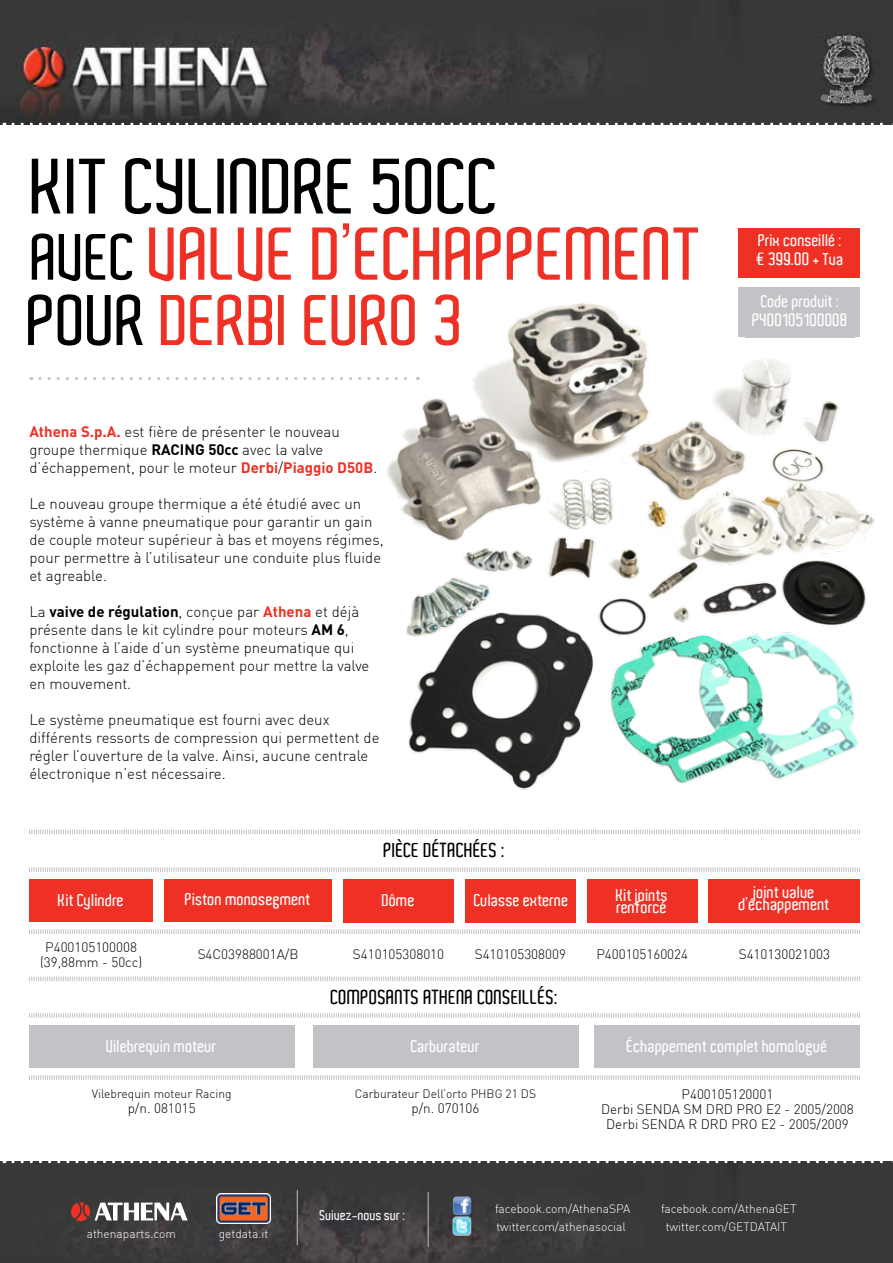
<style>
.page{position:relative;width:893px;height:1263px;background:#fff}
.page>*{position:absolute;margin:0;border:0;box-sizing:border-box;transform-origin:0 0}
.t1{font:600 75.6px "Aldo";letter-spacing:-.015em;color:#000}
.t2{font:600 72px "Aldo";letter-spacing:-.01em;color:#ee3124}
.t3{font:600 69px "Aldo";letter-spacing:-.01em;color:#ee3124}
.t4{font:600 19.5px "Aldo";color:#000}
.t5{font:600 17.4px "Aldo";color:#fff}
.t6{font:600 16.5px/12px "Aldo";color:#fff}
.t7{font:600 16.2px "Aldo";color:#fff}
.t8{font:300 15px/18px "DIN";color:#000}
.t9{font:300 13.5px/15px "DIN";color:#000;text-align:center}
.t10{font:600 13.5px "Aldo";color:#fff}
.t11{font:300 12px "DIN";color:#fff}
.t12{font:300 12px "DIN";color:#000}
.s1{font-size:63px;color:#000}
.s2{color:#000}
.s3{font-weight:700;color:#ee3124}
.s4{font-weight:700}
.s5{font-size:16.2px}
</style>
<div class="page">
<img style="left:0;top:0;width:893px;height:124px">
<img style="left:0;top:1161px;width:893px;height:102px">
<img style="left:386px;top:291px;width:489px;height:499px">
<svg style="left:40px;top:377px;width:378px;height:3px"></svg>
<svg style="left:13px;top:123px;width:880px;height:2px"></svg>
<svg style="left:13px;top:1161px;width:880px;height:2px"></svg>
<img style="left:216px;top:1194px;width:55px;height:30px">
<hr style="left:428px;top:1192px;width:1px;height:55px;background:#bcc0bc">
<hr style="left:297px;top:1190px;width:1px;height:55px;background:#bcc0bc">
<img style="left:452px;top:1196px;width:20px;height:39px">
<svg style="left:71px;top:1202px;width:117px;height:19px"></svg>
<div style="left:29px;top:879px;width:124px;height:42px;background:#ee3124"></div>
<div style="left:29px;top:1026px;width:265px;height:42px;background:#c2c3c6"></div>
<div style="left:595px;top:1026px;width:265px;height:42px;background:#c2c3c6"></div>
<div style="left:313px;top:1026px;width:265px;height:42px;background:#c2c3c6"></div>
<div style="left:164px;top:879px;width:168px;height:42px;background:#ee3124"></div>
<div style="left:343px;top:879px;width:111px;height:43px;background:#ee3124"></div>
<div style="left:465px;top:879px;width:111px;height:43px;background:#ee3124"></div>
<div style="left:587px;top:879px;width:111px;height:43px;background:#ee3124"></div>
<div style="left:709px;top:879px;width:151px;height:43px;background:#ee3124"></div>
<svg style="left:29px;top:867px;width:831px;height:5px"></svg>
<svg style="left:29px;top:976px;width:831px;height:5px"></svg>
<svg style="left:29px;top:829px;width:831px;height:6px"></svg>
<svg style="left:29px;top:929px;width:831px;height:5px"></svg>
<svg style="left:29px;top:1013px;width:831px;height:5px"></svg>
<svg style="left:29px;top:1075px;width:831px;height:5px"></svg>
<div style="left:739px;top:288px;width:121px;height:49px;background:#c2c3c6"></div>
<div style="left:746px;top:295px;width:109px;height:43px;background:#c2c3c6"></div>
<div style="left:739px;top:228px;width:121px;height:49px;background:#ee3124"></div>
<h1 class="t1" style="left:32px;top:144px;width:470px">KIT CYLINDRE 50CC</h1>
<h2 class="t2" style="left:32px;top:214px;width:673px"><span class="s1">AVEC</span> VALVE D’ECHAPPEMENT</h2>
<h3 class="t3" style="left:28px;top:282px;width:439px"><span class="s2">POUR</span> DERBI EURO 3</h3>
<p class="t8" style="left:29px;top:422px;width:349px"><span class="s3">Athena S.p.A.</span> est fière de présenter le nouveau groupe thermique <span class="s4">RACING 50cc</span> avec la valve d’échappement, pour le moteur <span class="s3">Derbi</span>/<span class="s3">Piaggio D50B</span>.</p>
<p class="t8" style="left:29px;top:494px;width:356px">Le nouveau groupe thermique a été étudié avec un système à vanne pneumatique pour garantir un gain de couple moteur supérieur à bas et moyens régimes, pour permettre à l’utilisateur une conduite plus fluide et agreable.</p>
<p class="t8" style="left:29px;top:602px;width:342px">La <span class="s4">vaive de régulation</span>, conçue par <span class="s3">Athena</span> et déjà présente dans le kit cylindre pour moteurs <span class="s4">AM 6</span>, fonctionne à l’aide d’un système pneumatique qui exploite les gaz d’échappement pour mettre la valve en mouvement.</p>
<p class="t8" style="left:29px;top:710px;width:352px">Le système pneumatique est fourni avec deux différents ressorts de compression qui permettent de régler l’ouverture de la valve. Ainsi, aucune centrale électronique n’est nécessaire.</p>
<h3 class="t4" style="left:384px;top:839px;width:123px">PIÈCE DÉTACHÉES :</h3>
<p class="t7" style="left:758px;top:231px;width:85px">Prix conseillé :</p>
<p class="t5" style="left:757px;top:249px;width:89px">€ 399.00 <span class="s5">+ Tva</span></p>
<p class="t7" style="left:761px;top:292px;width:80px">Code produit :</p>
<p class="t5" style="left:752px;top:310px;width:97px">P400105100008</p>
<p class="t6" style="left:58px;top:894px;width:67px">Kit Cylindre</p>
<p class="t6" style="left:185px;top:893px;width:127px">Piston monosegment</p>
<p class="t6" style="left:382px;top:894px;width:34px">Dôme</p>
<p class="t6" style="left:474px;top:894px;width:96px">Culasse externe</p>
<p class="t6" style="left:616px;top:889px;width:54px">Kit joints renforcé</p>
<p class="t6" style="left:739px;top:886px;width:93px;text-align:center">joint valve d’échappement</p>
<p class="t9" style="left:40px;top:940px;width:104px">P400105100008 (39,88mm - 50cc)</p>
<p class="t9" style="left:198px;top:947px;width:102px">S4C03988001A/B</p>
<p class="t9" style="left:353px;top:947px;width:93px">S410105308010</p>
<p class="t9" style="left:475px;top:947px;width:93px">S410105308009</p>
<p class="t9" style="left:596px;top:947px;width:93px">P400105160024</p>
<p class="t9" style="left:739px;top:947px;width:93px">S410130021003</p>
<h3 class="t4" style="left:331px;top:986px;width:229px">COMPOSANTS ATHENA CONSEILLÉS:</h3>
<p class="t6" style="left:107px;top:1040px;width:112px">Vilebrequin moteur</p>
<p class="t6" style="left:411px;top:1040px;width:71px">Carburateur</p>
<p class="t6" style="left:627px;top:1040px;width:202px">Échappement complet homologué</p>
<p class="t12" style="left:92px;top:1086px;width:141px">Vilebrequin moteur Racing</p>
<p class="t9" style="left:128px;top:1100px;width:70px">p/n. 081015</p>
<p class="t12" style="left:355px;top:1086px;width:183px">Carburateur Dell’orto PHBG 21 DS</p>
<p class="t9" style="left:411px;top:1100px;width:70px">p/n. 070106</p>
<p class="t9" style="left:601px;top:1087px;width:254px">P400105120001<br>Derbi SENDA SM DRD PRO E2 - 2005/2008<br>Derbi SENDA R DRD PRO E2 - 2005/2009</p>
<p class="t11" style="left:87px;top:1226px;width:91px">athenaparts.com</p>
<p class="t11" style="left:219px;top:1226px;width:51px">getdata.it</p>
<p class="t10" style="left:320px;top:1207px;width:87px">Suivez-nous sur :</p>
<p class="t11" style="left:495px;top:1201px;width:137px">facebook.com/AthenaSPA</p>
<p class="t11" style="left:661px;top:1201px;width:137px">facebook.com/AthenaGET</p>
<p class="t11" style="left:496px;top:1220px;width:131px">twitter.com/athenasocial</p>
<p class="t11" style="left:666px;top:1220px;width:123px">twitter.com/GETDATAIT</p>
</div>
